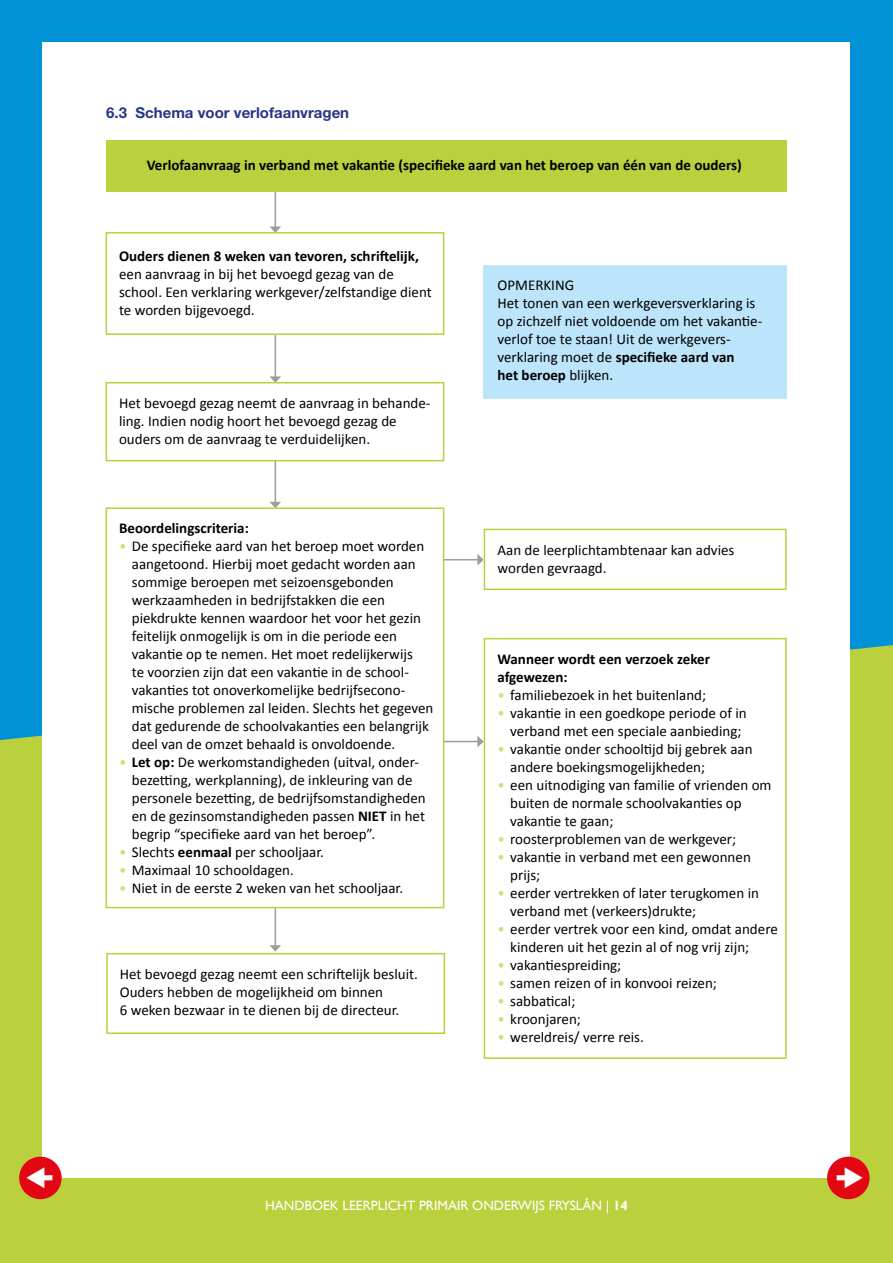
<style>
.page{position:relative;width:893px;height:1263px;background:#fff}
.page>*{position:absolute;margin:0;border:0;box-sizing:border-box;transform-origin:0 0}
.t1{font:15px/18px "Calibri";color:#000}
.t2{font:700 15px/18px "Calibri";color:#000}
._6_3{font:700 15px "Helvetica Neue";color:#283583}
.t3{font:13.5px "Gill Sans";color:#fff}
.s1{font-weight:700}
.s2{color:#d2de81}
</style>
<div class="page">
<div style="left:0;top:0;width:893px;height:893px;background:#0091d7"></div>
<div style="left:0;top:645px;width:893px;height:618px;background:#bbd03d"></div>
<div style="left:43px;top:43px;width:807px;height:1135px;background:#fff"></div>
<hr style="left:275px;top:163px;width:1px;height:64px;background:#9d9d9c">
<svg style="left:269px;top:226px;width:12px;height:6px"></svg>
<hr style="left:275px;top:313px;width:1px;height:64px;background:#9d9d9c">
<svg style="left:269px;top:376px;width:12px;height:6px"></svg>
<hr style="left:275px;top:881px;width:1px;height:65px;background:#9d9d9c">
<svg style="left:269px;top:945px;width:12px;height:6px"></svg>
<hr style="left:275px;top:438px;width:1px;height:65px;background:#9d9d9c">
<svg style="left:270px;top:502px;width:11px;height:5px"></svg>
<hr style="left:414px;top:559px;width:64px;height:1px;background:#9d9d9c">
<svg style="left:477px;top:554px;width:7px;height:12px"></svg>
<hr style="left:414px;top:741px;width:64px;height:1px;background:#9d9d9c">
<svg style="left:477px;top:736px;width:7px;height:11px"></svg>
<div style="left:827px;top:1157px;width:43px;height:42px;background:#e30613;border-radius:50%"></div>
<div style="left:19px;top:1157px;width:43px;height:42px;background:#e30613;border-radius:50%"></div>
<div style="left:106px;top:140px;width:681px;height:51px;background:#bbd03d"></div>
<div style="left:106px;top:232px;width:338px;height:103px;background:#fff;border:2px solid #bbd03d"></div>
<div style="left:106px;top:382px;width:338px;height:79px;background:#fff;border:2px solid #bbd03d"></div>
<div style="left:106px;top:953px;width:339px;height:81px;background:#fff;border:2px solid #bbd03d"></div>
<div style="left:106px;top:507px;width:338px;height:401px;background:#fff;border:2px solid #bbd03d"></div>
<div style="left:484px;top:529px;width:303px;height:61px;background:#fff;border:2px solid #bbd03d"></div>
<div style="left:484px;top:638px;width:303px;height:421px;background:#fff;border:2px solid #bbd03d"></div>
<div style="left:483px;top:265px;width:304px;height:134px;background:#bce4fa"></div>
<p class="_6_3" style="left:106px;top:103px;width:244px">6.3 Schema voor verlofaanvragen</p>
<p class="t2" style="left:147px;top:156px;width:597px">Verlofaanvraag in verband met vakantie (specifieke aard van het beroep van één van de ouders)</p>
<p class="t1" style="left:119px;top:247px;width:314px"><span class="s1">Ouders dienen 8 weken van tevoren, schriftelijk, </span>een aanvraag in bij het bevoegd gezag van de school. Een verklaring werkgever/zelfstandige dient te worden bijgevoegd.</p>
<p class="t1" style="left:119px;top:394px;width:313px">Het bevoegd gezag neemt de aanvraag in behande&shy;ling. Indien nodig hoort het bevoegd gezag de ouders om de aanvraag te verduidelijken.</p>
<p class="t2" style="left:119px;top:519px;width:131px">Beoordelingscriteria:</p>
<p class="t1" style="left:132px;top:537px;width:294px;text-indent:-13px"><span class="s2">•</span> De specifieke aard van het beroep moet worden aangetoond. Hierbij moet gedacht worden aan sommige beroepen met seizoensgebonden werkzaamheden in bedrijfstakken die een piekdrukte kennen waardoor het voor het gezin feitelijk onmogelijk is om in die periode een vakantie op te nemen. Het moet redelijkerwijs te voorzien zijn dat een vakantie in de school-</p>
<p class="t1" style="left:132px;top:681px;width:275px">vakanties tot onoverkomelijke bedrijfsecono-</p>
<p class="t1" style="left:132px;top:699px;width:303px">mische problemen zal leiden. Slechts het gegeven dat gedurende de schoolvakanties een belangrijk deel van de omzet behaald is onvoldoende.</p>
<p class="t1" style="left:119px;top:753px;width:302px"><span class="s2">•</span> <span class="s1">Let op:</span> De werkomstandigheden (uitval, onder-</p>
<p class="t1" style="left:132px;top:771px;width:295px">bezetting, werkplanning), de inkleuring van de personele bezetting, de bedrijfsomstandigheden en de gezinsomstandigheden passen <span class="s1">NIET</span> in het begrip “specifieke aard van het beroep”.</p>
<p class="t1" style="left:119px;top:843px;width:206px"><span class="s2">•</span> Slechts <span class="s1">eenmaal</span> per schooljaar.</p>
<p class="t1" style="left:119px;top:861px;width:176px"><span class="s2">•</span> Maximaal 10 schooldagen.</p>
<p class="t1" style="left:119px;top:879px;width:286px"><span class="s2">•</span> Niet in de eerste 2 weken van het schooljaar.</p>
<p class="t1" style="left:120px;top:965px;width:300px">Het bevoegd gezag neemt een schriftelijk besluit.<br>Ouders hebben de mogelijkheid om binnen<br>6 weken bezwaar in te dienen bij de directeur.</p>
<p class="t1" style="left:497px;top:276px;width:78px">OPMERKING</p>
<p class="t1" style="left:497px;top:294px;width:266px">Het tonen van een werkgeversverklaring is op zichzelf niet voldoende om het vakantie&shy;verlof toe te staan! Uit de werkgevers&shy;verklaring moet de <span class="s1">specifieke aard van<br>het beroep</span> blijken.</p>
<p class="t1" style="left:497px;top:541px;width:238px">Aan de leerplichtambtenaar kan advies worden gevraagd.</p>
<p class="t2" style="left:497px;top:650px;width:214px">Wanneer wordt een verzoek zeker afgewezen:</p>
<p class="t1" style="left:497px;top:686px;width:210px"><span class="s2">•</span> familiebezoek in het buitenland;</p>
<p class="t1" style="left:497px;top:704px;width:251px;text-align:center"><span class="s2">•</span> vakantie in een goedkope periode of in verband met een speciale aanbieding;</p>
<p class="t1" style="left:510px;top:740px;width:244px;text-indent:-13px"><span class="s2">•</span> vakantie onder schooltijd bij gebrek aan andere boekingsmogelijkheden;</p>
<p class="t1" style="left:510px;top:776px;width:263px;text-indent:-13px"><span class="s2">•</span> een uitnodiging van familie of vrienden om buiten de normale schoolvakanties op vakantie te gaan;</p>
<p class="t1" style="left:497px;top:830px;width:240px"><span class="s2">•</span> roosterproblemen van de werkgever;</p>
<p class="t1" style="left:510px;top:848px;width:242px;text-indent:-13px"><span class="s2">•</span> vakantie in verband met een gewonnen prijs;</p>
<p class="t1" style="left:510px;top:884px;width:250px;text-indent:-13px"><span class="s2">•</span> eerder vertrekken of later terugkomen in verband met (verkeers)drukte;</p>
<p class="t1" style="left:510px;top:920px;width:269px;text-indent:-13px"><span class="s2">•</span> eerder vertrek voor een kind, omdat andere kinderen uit het gezin al of nog vrij zijn;</p>
<p class="t1" style="left:497px;top:956px;width:125px"><span class="s2">•</span> vakantiespreiding;</p>
<p class="t1" style="left:497px;top:974px;width:221px"><span class="s2">•</span> samen reizen of in konvooi reizen;</p>
<p class="t1" style="left:497px;top:992px;width:79px"><span class="s2">•</span> sabbatical;</p>
<p class="t1" style="left:497px;top:1010px;width:85px"><span class="s2">•</span> kroonjaren;</p>
<p class="t1" style="left:497px;top:1028px;width:148px"><span class="s2">•</span> wereldreis/ verre reis.</p>
<p class="t3" style="left:265px;top:1197px;width:364px">HANDBOEK LEERPLICHT PRIMAIR ONDERWIJS FRYSLÂN | <span class="s1">14</span></p>
</div>
